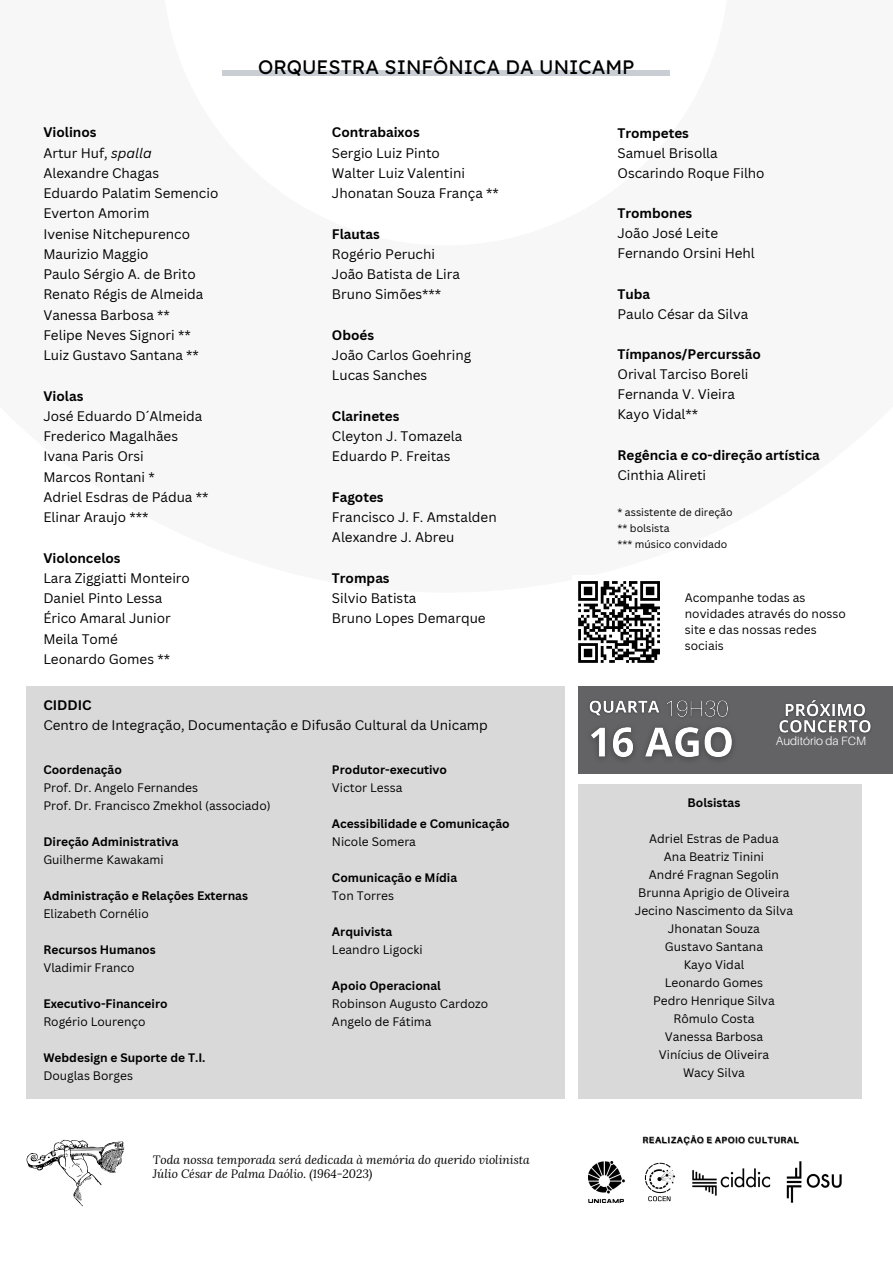
<style>
.page{position:relative;width:893px;height:1264px;background:#fff}
.page>*{position:absolute;margin:0;border:0;box-sizing:border-box;transform-origin:0 0}
.t1{font:19.5px "Lexend Deca";color:#000}
.t2{font:13.5px "Canva Sans";color:#000}
.t3{font:700 13.5px "Canva Sans";color:#000}
.t4{font:12px/16px "Canva Sans";color:#000}
.t5{font:700 12px "Canva Sans";color:#000}
.t6{font:italic 12px/14px "Lora";color:#000}
.t7{font:300 12px "Aileron";color:#fff}
.t8{font:10.5px "Canva Sans";color:#000}
.t9{font:700 9px "Aileron";letter-spacing:.055em;color:#000}
.s1{font-style:italic}
</style>
<div class="page">
<div style="left:578px;top:783px;width:283px;height:315px;background:#d9d9d9"></div>
<div style="left:0;top:0;width:892px;height:592px;background:#f7f7f7"></div>
<div style="left:26px;top:686px;width:539px;height:412px;background:#d9d9d9"></div>
<div style="left:223px;top:71px;width:447px;height:5px;background:#c9cdd4"></div>
<div style="left:578px;top:686px;width:314px;height:88px;background:#636365"></div>
<div style="left:572px;top:575px;width:93px;height:93px;background:#fff"></div>
<svg style="left:578px;top:581px;width:82px;height:82px"></svg>
<img style="left:588px;top:1161px;width:88px;height:41px">
<img style="left:692px;top:1161px;width:150px;height:41px">
<img style="left:591px;top:727px;width:142px;height:33px">
<img style="left:658px;top:700px;width:75px;height:28px">
<img style="left:589px;top:700px;width:76px;height:24px">
<img style="left:779px;top:700px;width:92px;height:34px">
<svg style="left:27px;top:1139px;width:97px;height:67px"></svg>
<p class="t3" style="left:43px;top:123px;width:55px">Violinos</p>
<p class="t2" style="left:43px;top:143px;width:110px">Artur Huf, <span class="s1">spalla</span></p>
<p class="t2" style="left:43px;top:163px;width:117px">Alexandre Chagas</p>
<p class="t2" style="left:43px;top:184px;width:176px">Eduardo Palatim Semencio</p>
<p class="t2" style="left:43px;top:204px;width:108px">Everton Amorim</p>
<p class="t2" style="left:43px;top:224px;width:148px">Ivenise Nitchepurenco</p>
<p class="t2" style="left:43px;top:244px;width:107px">Maurizio Maggio</p>
<p class="t2" style="left:43px;top:265px;width:154px">Paulo Sérgio A. de Brito</p>
<p class="t2" style="left:43px;top:285px;width:162px">Renato Régis de Almeida</p>
<p class="t2" style="left:43px;top:305px;width:128px">Vanessa Barbosa **</p>
<p class="t2" style="left:43px;top:325px;width:149px">Felipe Neves Signori **</p>
<p class="t2" style="left:43px;top:346px;width:157px">Luiz Gustavo Santana **</p>
<p class="t3" style="left:43px;top:386px;width:41px">Violas</p>
<p class="t2" style="left:43px;top:406px;width:161px">José Eduardo D´Almeida</p>
<p class="t2" style="left:43px;top:426px;width:136px">Frederico Magalhães</p>
<p class="t2" style="left:43px;top:447px;width:102px">Ivana Paris Orsi</p>
<p class="t2" style="left:43px;top:467px;width:113px">Marcos Rontani *</p>
<p class="t2" style="left:43px;top:487px;width:167px">Adriel Esdras de Pádua **</p>
<p class="t2" style="left:43px;top:507px;width:107px">Elinar Araujo ***</p>
<p class="t3" style="left:43px;top:548px;width:79px">Violoncelos</p>
<p class="t2" style="left:43px;top:568px;width:148px">Lara Ziggiatti Monteiro</p>
<p class="t2" style="left:43px;top:588px;width:120px">Daniel Pinto Lessa</p>
<p class="t2" style="left:43px;top:609px;width:129px">Érico Amaral Junior</p>
<p class="t2" style="left:43px;top:629px;width:76px">Meila Tomé</p>
<p class="t2" style="left:43px;top:649px;width:128px">Leonardo Gomes **</p>
<p class="t1" style="left:258px;top:54px;width:378px">ORQUESTRA SINFÔNICA DA UNICAMP</p>
<p class="t3" style="left:332px;top:123px;width:89px">Contrabaixos</p>
<p class="t2" style="left:332px;top:143px;width:109px">Sergio Luiz Pinto</p>
<p class="t2" style="left:332px;top:163px;width:134px">Walter Luiz Valentini</p>
<p class="t2" style="left:332px;top:184px;width:168px">Jhonatan Souza França **</p>
<p class="t3" style="left:332px;top:224px;width:49px">Flautas</p>
<p class="t2" style="left:332px;top:244px;width:105px">Rogério Peruchi</p>
<p class="t2" style="left:332px;top:265px;width:129px">João Batista de Lira</p>
<p class="t2" style="left:332px;top:285px;width:111px">Bruno Simões***</p>
<p class="t3" style="left:332px;top:325px;width:44px">Oboés</p>
<p class="t2" style="left:332px;top:346px;width:141px">João Carlos Goehring</p>
<p class="t2" style="left:332px;top:366px;width:97px">Lucas Sanches</p>
<p class="t3" style="left:332px;top:406px;width:69px">Clarinetes</p>
<p class="t2" style="left:332px;top:426px;width:132px">Cleyton J. Tomazela</p>
<p class="t2" style="left:332px;top:447px;width:120px">Eduardo P. Freitas</p>
<p class="t3" style="left:332px;top:487px;width:53px">Fagotes</p>
<p class="t2" style="left:332px;top:507px;width:166px">Francisco J. F. Amstalden</p>
<p class="t2" style="left:332px;top:528px;width:124px">Alexandre J. Abreu</p>
<p class="t3" style="left:332px;top:568px;width:59px">Trompas</p>
<p class="t2" style="left:332px;top:588px;width:86px">Silvio Batista</p>
<p class="t2" style="left:332px;top:609px;width:155px">Bruno Lopes Demarque</p>
<p class="t3" style="left:617px;top:123px;width:73px">Trompetes</p>
<p class="t2" style="left:617px;top:143px;width:102px">Samuel Brisolla</p>
<p class="t2" style="left:617px;top:163px;width:149px">Oscarindo Roque Filho</p>
<p class="t3" style="left:617px;top:204px;width:76px">Trombones</p>
<p class="t2" style="left:617px;top:224px;width:102px">João José Leite</p>
<p class="t2" style="left:617px;top:244px;width:139px">Fernando Orsini Hehl</p>
<p class="t3" style="left:617px;top:284px;width:34px">Tuba</p>
<p class="t2" style="left:617px;top:304px;width:132px">Paulo César da Silva</p>
<p class="t3" style="left:617px;top:344px;width:145px">Tímpanos/Percurssão</p>
<p class="t2" style="left:617px;top:365px;width:133px">Orival Tarciso Boreli</p>
<p class="t2" style="left:617px;top:385px;width:119px">Fernanda V. Vieira</p>
<p class="t2" style="left:617px;top:405px;width:82px">Kayo Vidal**</p>
<p class="t3" style="left:617px;top:445px;width:204px">Regência e co-direção artística</p>
<p class="t2" style="left:617px;top:465px;width:90px">Cinthia Alireti</p>
<p class="t8" style="left:617px;top:505px;width:116px">* assistente de direção</p>
<p class="t8" style="left:617px;top:521px;width:54px">** bolsista</p>
<p class="t8" style="left:617px;top:536px;width:111px">*** músico convidado</p>
<p class="t4" style="left:684px;top:589px;width:162px">Acompanhe todas as novidades através do nosso site e das nossas redes sociais</p>
<p class="t3" style="left:43px;top:695px;width:50px">CIDDIC</p>
<p class="t2" style="left:43px;top:715px;width:446px">Centro de Integração, Documentação e Difusão Cultural da Unicamp</p>
<p class="t5" style="left:43px;top:760px;width:80px">Coordenação</p>
<p class="t4" style="left:43px;top:779px;width:156px">Prof. Dr. Angelo Fernandes</p>
<p class="t4" style="left:43px;top:797px;width:229px">Prof. Dr. Francisco Zmekhol (associado)</p>
<p class="t5" style="left:43px;top:832px;width:137px">Direção Administrativa</p>
<p class="t4" style="left:43px;top:850px;width:122px">Guilherme Kawakami</p>
<p class="t5" style="left:43px;top:886px;width:206px">Administração e Relações Externas</p>
<p class="t4" style="left:43px;top:904px;width:107px">Elizabeth Cornélio</p>
<p class="t5" style="left:43px;top:940px;width:114px">Recursos Humanos</p>
<p class="t4" style="left:43px;top:958px;width:93px">Vladimir Franco</p>
<p class="t5" style="left:43px;top:994px;width:126px">Executivo-Financeiro</p>
<p class="t4" style="left:43px;top:1012px;width:104px">Rogério Lourenço</p>
<p class="t5" style="left:43px;top:1048px;width:164px">Webdesign e Suporte de T.I.</p>
<p class="t4" style="left:43px;top:1066px;width:91px">Douglas Borges</p>
<p class="t5" style="left:332px;top:760px;width:117px">Produtor-executivo</p>
<p class="t4" style="left:332px;top:779px;width:72px">Victor Lessa</p>
<p class="t5" style="left:332px;top:814px;width:179px">Acessibilidade e Comunicação</p>
<p class="t4" style="left:332px;top:832px;width:85px">Nicole Somera</p>
<p class="t5" style="left:332px;top:868px;width:127px">Comunicação e Mídia</p>
<p class="t4" style="left:332px;top:886px;width:64px">Ton Torres</p>
<p class="t5" style="left:332px;top:922px;width:62px">Arquivista</p>
<p class="t4" style="left:332px;top:940px;width:92px">Leandro Ligocki</p>
<p class="t5" style="left:332px;top:976px;width:110px">Apoio Operacional</p>
<p class="t4" style="left:332px;top:994px;width:158px">Robinson Augusto Cardozo</p>
<p class="t4" style="left:332px;top:1012px;width:101px">Angelo de Fátima</p>
<p class="t6" style="left:153px;top:1152px;width:378px">Toda nossa temporada será dedicada à memória do querido violinista<br>Júlio César de Palma Daólio. (1964-2023)</p>
<p class="t7" style="left:775px;top:733px;width:92px">Auditório da FCM</p>
<p class="t5" style="left:687px;top:793px;width:54px">Bolsistas</p>
<p class="t4" style="left:649px;top:830px;width:131px">Adriel Estras de Padua</p>
<p class="t4" style="left:664px;top:848px;width:102px">Ana Beatriz Tinini</p>
<p class="t4" style="left:649px;top:865px;width:131px">André Fragnan Segolin</p>
<p class="t4" style="left:638px;top:883px;width:153px">Brunna Aprigio de Oliveira</p>
<p class="t4" style="left:634px;top:901px;width:160px">Jecino Nascimento da Silva</p>
<p class="t4" style="left:668px;top:919px;width:93px">Jhonatan Souza</p>
<p class="t4" style="left:664px;top:937px;width:100px">Gustavo Santana</p>
<p class="t4" style="left:683px;top:955px;width:62px">Kayo Vidal</p>
<p class="t4" style="left:664px;top:973px;width:100px">Leonardo Gomes</p>
<p class="t4" style="left:653px;top:991px;width:123px">Pedro Henrique Silva</p>
<p class="t4" style="left:673px;top:1009px;width:82px">Rômulo Costa</p>
<p class="t4" style="left:664px;top:1027px;width:100px">Vanessa Barbosa</p>
<p class="t4" style="left:658px;top:1045px;width:112px">Vinícius de Oliveira</p>
<p class="t4" style="left:683px;top:1063px;width:63px">Wacy Silva</p>
<p class="t9" style="left:642px;top:1134px;width:158px">REALIZAÇÃO E APOIO CULTURAL</p>
</div>
